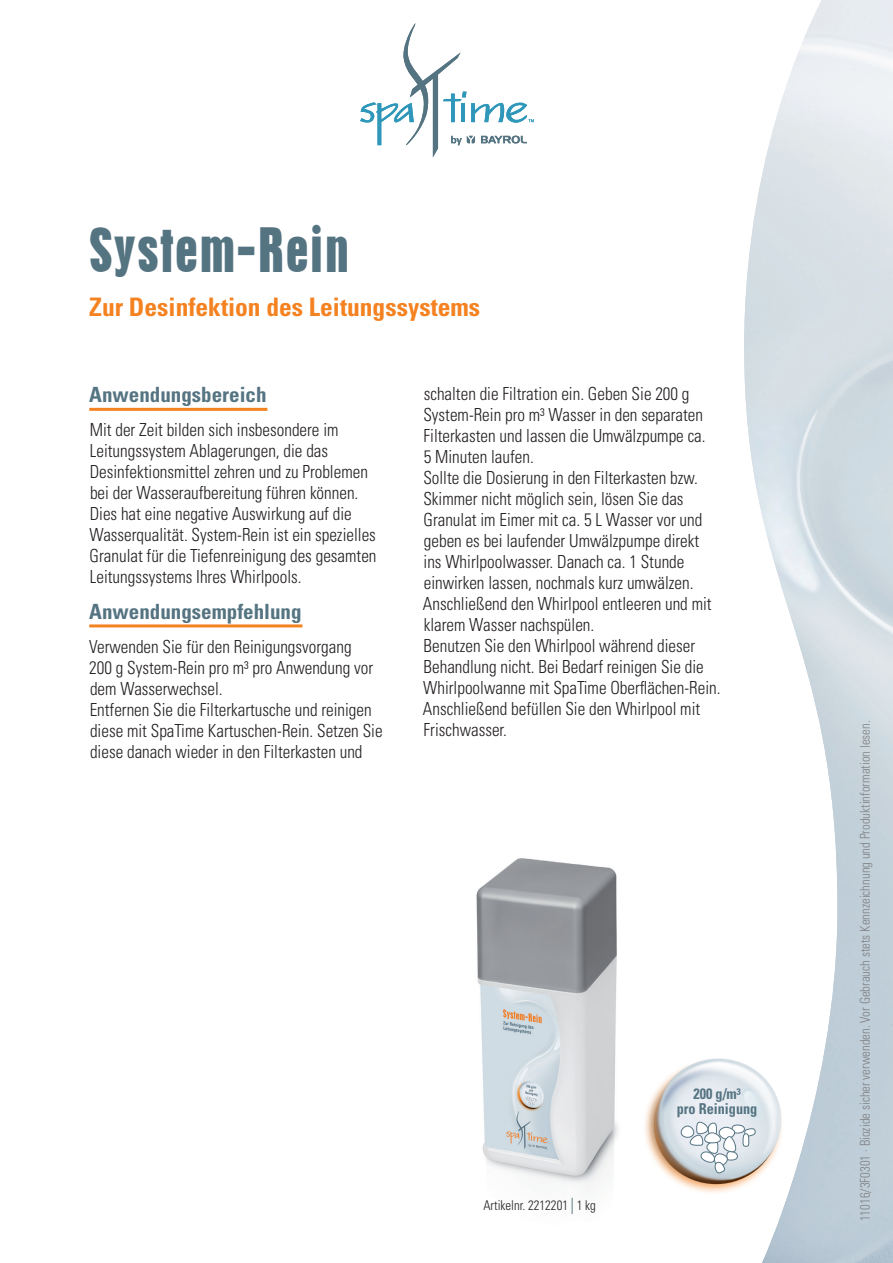
<style>
.page{position:relative;width:893px;height:1263px;background:#fff}
.page>*{position:absolute;margin:0;border:0;box-sizing:border-box;transform-origin:0 0}
.t1{font:54px "Cupido";letter-spacing:.025em;color:#557482;scale:.9 1}
.t2{font:700 condensed 25.5px "Univers LT Std";color:#f58220}
.t3{font:700 condensed 21px "Univers LT Std";color:#557482}
.t4{font:300 condensed 18px/21px "Univers LT Std";color:#231f20;scale:.95 1}
.t5{font:700 condensed 15px/15px "Univers LT Std";color:#557482;text-align:center;scale:.95 1}
.t6{font:300 condensed 13.5px "Univers LT Std";color:#808285;scale:.95 1}
.t7{font:300 condensed 13.5px "Univers LT Std";color:#231f20;scale:.95 1}
.s1{font-family:"Vectora LT Std";font-weight:400;font-stretch:normal;font-size:16.2px;color:#557482}
</style>
<div class="page">
<img style="left:476px;top:858px;width:141px;height:333px">
<img style="left:744px;top:0;width:149px;height:1263px">
<svg style="left:360px;top:23px;width:174px;height:134px"></svg>
<hr style="left:89px;top:408px;width:178px;height:3px;background:#f58220">
<hr style="left:89px;top:624px;width:213px;height:3px;background:#f58220">
<img style="left:604px;top:1016px;width:223px;height:215px">
<svg style="left:680px;top:1121px;width:77px;height:53px"></svg>
<h1 class="t1" style="left:89px;top:213px;width:290px">System-Rein</h1>
<h2 class="t2" style="left:89px;top:291px;width:392px">Zur Desinfektion des Leitungssystems</h2>
<p class="t3" style="left:89px;top:382px;width:179px">Anwendungsbereich</p>
<p class="t4" style="left:89px;top:419px;width:304px">Mit der Zeit bilden sich insbesondere im Leitungssystem Ablagerungen, die das Desinfektionsmittel zehren und zu Problemen bei der Wasseraufbereitung führen können.<br>Dies hat eine negative Auswirkung auf die Wasserqualität. System-Rein ist ein spezielles Granulat für die Tiefenreinigung des gesamten Leitungssystems Ihres Whirlpools.</p>
<p class="t3" style="left:89px;top:599px;width:214px">Anwendungsempfehlung</p>
<p class="t4" style="left:89px;top:636px;width:310px">Verwenden Sie für den Reinigungsvorgang<br>200 g System-Rein pro m³ pro Anwendung vor dem Wasserwechsel.<br>Entfernen Sie die Filterkartusche und reinigen diese mit SpaTime Kartuschen-Rein. Setzen Sie diese danach wieder in den Filterkasten und</p>
<p class="t4" style="left:423px;top:383px;width:315px">schalten die Filtration ein. Geben Sie 200 g System-Rein pro m³ Wasser in den separaten Filterkasten und lassen die Umwälzpumpe ca.<br>5 Minuten laufen.<br>Sollte die Dosierung in den Filterkasten bzw.<br>Skimmer nicht möglich sein, lösen Sie das Granulat im Eimer mit ca. 5 L Wasser vor und geben es bei laufender Umwälzpumpe direkt ins Whirlpoolwasser. Danach ca. 1 Stunde einwirken lassen, nochmals kurz umwälzen.<br>Anschließend den Whirlpool entleeren und mit klarem Wasser nachspülen.<br>Benutzen Sie den Whirlpool während dieser Behandlung nicht. Bei Bedarf reinigen Sie die Whirlpoolwanne mit SpaTime Oberflächen-Rein.<br>Anschließend befüllen Sie den Whirlpool mit Frischwasser.</p>
<p class="t7" style="left:483px;top:1197px;width:120px">Artikelnr. 2212201 <span class="s1">|</span> 1 kg</p>
<p class="t5" style="left:677px;top:1086px;width:87px">200 g/m3<br>pro Reinigung</p>
<p class="t6" style="left:857px;top:1221px;width:529px;rotate:-90deg">11016/3F0301 · Biozide sicher verwenden. Vor Gebrauch stets Kennzeichnung und Produktinformation lesen.</p>
</div>
